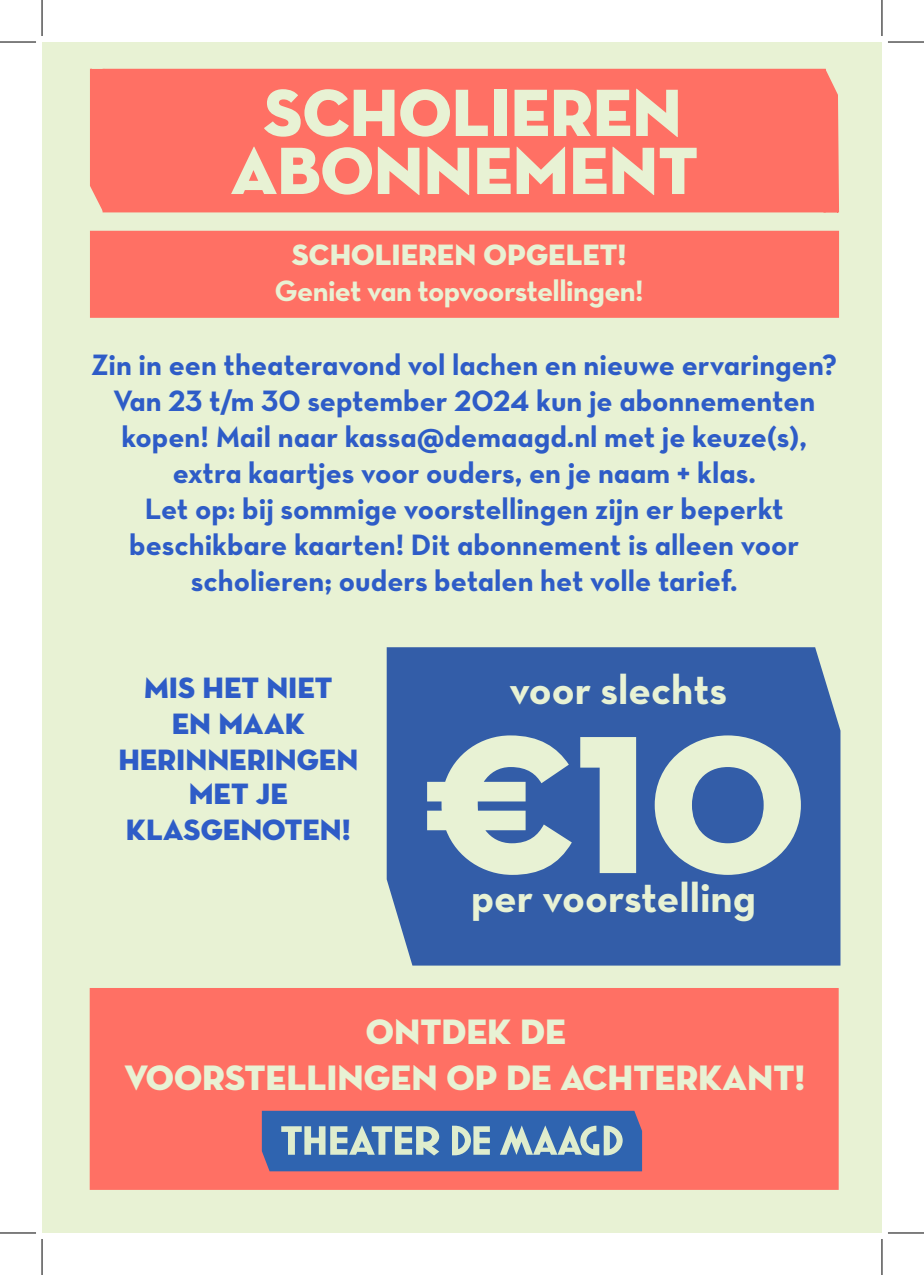
<style>
.page{position:relative;width:924px;height:1275px;background:#fff}
.page>*{position:absolute;margin:0;border:0;box-sizing:border-box;transform-origin:0 0}
.t1{font:200px "Neutra Disp Titling";color:#e8f2d4}
.t2{font:68px/58px "Neutra Disp Titling";color:#e8f2d4;text-align:center}
.t3{font:42px "Neutra Text Bold Alt";color:#e8f2d4}
.t4{font:36px "Neutra Disp Titling";color:#e8f2d4}
.Alineastijl_2{font:30px/36px "Neutra Text Bold Alt";color:#2e5cc7;text-align:center}
.Alineastijl_2-2{font:30px/36px "Neutra Disp Titling";color:#2e5cc7;text-align:center}
.Alineastijl_2-3{font:30px/36px "Neutra Text Bold Alt";letter-spacing:-.02em;color:#e8f2d4;text-align:center}
.s1{font-family:"Neutra Disp Titling"}
</style>
<div class="page">
<div style="left:42px;top:42px;width:839px;height:1191px;background:#e8f2d4"></div>
<div style="left:90px;top:988px;width:748px;height:201px;background:#ff7064"></div>
<div style="left:90px;top:231px;width:748px;height:87px;background:#ff7064;border:2px solid #ff7064"></div>
<div style="left:103px;top:69px;width:722px;height:143px;background:#ff7064"></div>
<svg style="left:822px;top:68px;width:17px;height:145px"></svg>
<svg style="left:90px;top:68px;width:16px;height:145px"></svg>
<div style="left:386px;top:647px;width:454px;height:318px;background:#335da8"></div>
<svg style="left:262px;top:1110px;width:379px;height:61px;background:#5881b4"></svg>
<hr style="left:0;top:42px;width:36px;height:1px;background:#000">
<hr style="left:887px;top:42px;width:36px;height:1px;background:#000">
<hr style="left:0;top:1232px;width:36px;height:1px;background:#000">
<hr style="left:887px;top:1232px;width:36px;height:1px;background:#000">
<hr style="left:42px;top:0;width:1px;height:36px;background:#000">
<hr style="left:42px;top:1239px;width:1px;height:36px;background:#000">
<hr style="left:881px;top:0;width:1px;height:36px;background:#000">
<hr style="left:881px;top:1239px;width:1px;height:36px;background:#000">
<p class="t2" style="left:231px;top:84px;width:468px">SCHOLIEREN<br>ABONNEMENT</p>
<p class="Alineastijl_2-3" style="left:274px;top:236px;width:370px"><span class="s1">SCHOLIEREN OPGELET!<br></span>Geniet van topvoorstellingen!</p>
<p class="Alineastijl_2" style="left:91px;top:346px;width:747px">Zin in een theateravond vol lachen en nieuwe ervaringen?<br>Van 23 t/m 30 september 2024 kun je abonnementen kopen! Mail naar kassa@demaagd.nl met je keuze(s), extra kaartjes voor ouders, en je naam + klas.<br>Let op: bij sommige voorstellingen zijn er beperkt beschikbare kaarten! Dit abonnement is alleen voor scholieren; ouders betalen het volle tarief.</p>
<p class="Alineastijl_2-2" style="left:118px;top:670px;width:241px">MIS HET NIET<br>EN MAAK<br>HERINNERINGEN</p>
<p class="Alineastijl_2-2" style="left:126px;top:776px;width:226px">MET JE<br>KLASGENOTEN!</p>
<p class="t3" style="left:509px;top:664px;width:219px">voor slechts</p>
<p class="t1" style="left:421px;top:679px;width:386px">€10</p>
<p class="t3" style="left:471px;top:871px;width:286px">per voorstelling</p>
<p class="t4" style="left:366px;top:1009px;width:201px">ONTDEK DE</p>
<p class="t4" style="left:124px;top:1054px;width:682px">VOORSTELLINGEN OP DE ACHTERKANT!</p>
</div>
